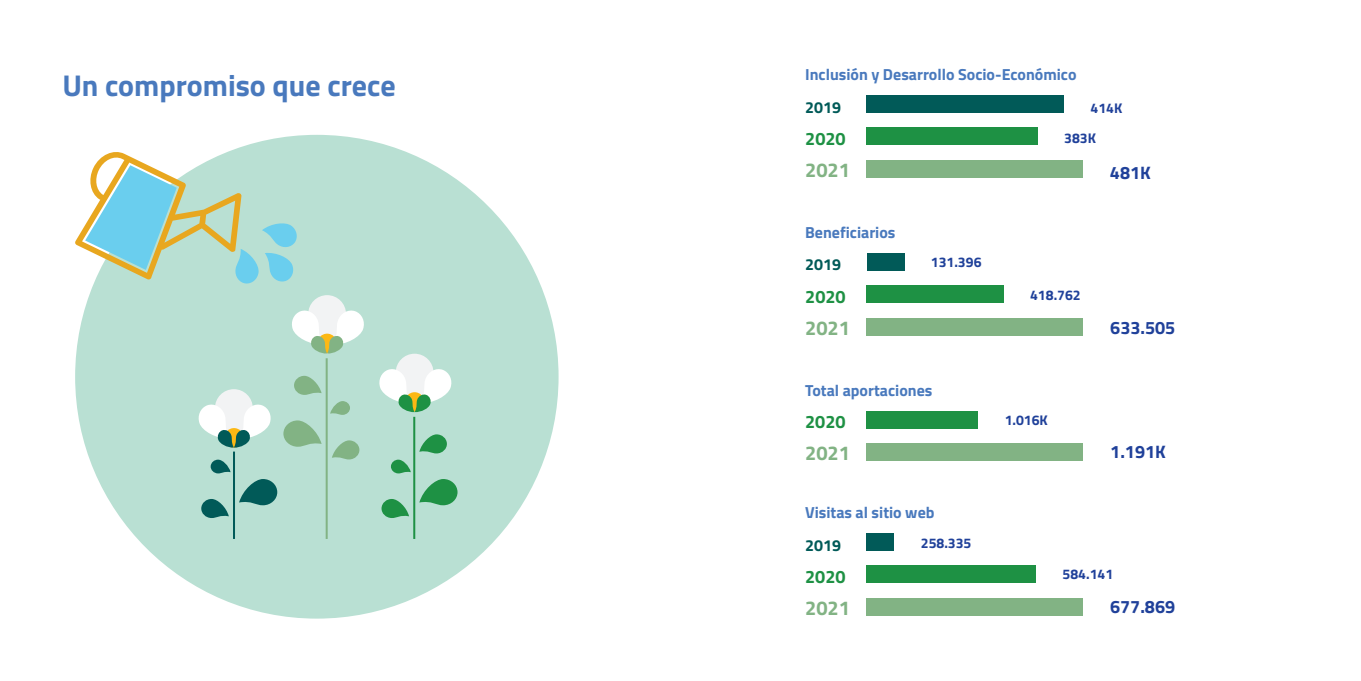
<style>
.page{position:relative;width:1361px;height:681px;background:#fff}
.page>*{position:absolute;margin:0;border:0;box-sizing:border-box;transform-origin:0 0}
.t1{font:700 30px "Titillium Web";color:#4979bd}
.t2{font:700 20px "Titillium Web";color:#82b384}
.t3{font:700 18px "Titillium Web";color:#20419a}
.t4{font:700 18px "Titillium Web";color:#1e9144}
.t5{font:700 16px "Titillium Web";color:#4979bd}
.t6{font:700 16px "Titillium Web";color:#015a58}
.t7{font:700 14px "Titillium Web";color:#20419a}
</style>
<div class="page">
<div style="left:75px;top:135px;width:483px;height:483px;background:#b9e0d3;border-radius:50%"></div>
<svg style="left:75px;top:152px;width:222px;height:131px"></svg>
<div style="left:215px;top:389px;width:38px;height:58px;background:#f2f3f4;border-radius:19px"></div>
<svg style="left:239px;top:479px;width:38px;height:26px"></svg>
<svg style="left:201px;top:499px;width:28px;height:19px"></svg>
<hr style="left:233px;top:451px;width:2px;height:87px;background:#015a58">
<svg style="left:210px;top:459px;width:21px;height:14px"></svg>
<svg style="left:198px;top:402px;width:73px;height:45px"></svg>
<svg style="left:419px;top:479px;width:39px;height:26px"></svg>
<svg style="left:381px;top:499px;width:28px;height:19px"></svg>
<hr style="left:413px;top:416px;width:2px;height:122px;background:#1e9144">
<svg style="left:391px;top:459px;width:20px;height:14px"></svg>
<svg style="left:419px;top:434px;width:28px;height:19px"></svg>
<div style="left:396px;top:353px;width:37px;height:59px;background:#f2f3f4;border-radius:19px"></div>
<svg style="left:379px;top:367px;width:73px;height:45px"></svg>
<svg style="left:283px;top:420px;width:39px;height:26px"></svg>
<svg style="left:332px;top:440px;width:28px;height:19px"></svg>
<hr style="left:326px;top:358px;width:2px;height:180px;background:#82b384">
<svg style="left:330px;top:401px;width:20px;height:14px"></svg>
<svg style="left:294px;top:375px;width:28px;height:20px"></svg>
<div style="left:308px;top:295px;width:38px;height:58px;background:#f2f3f4;border-radius:19px"></div>
<svg style="left:292px;top:308px;width:72px;height:45px"></svg>
<div style="left:866px;top:128px;width:171px;height:17px;background:#1e9144"></div>
<div style="left:866px;top:160px;width:217px;height:17px;background:#82b384"></div>
<div style="left:866px;top:95px;width:198px;height:18px;background:#015a58"></div>
<div style="left:866px;top:565px;width:170px;height:17px;background:#1e9144"></div>
<div style="left:866px;top:598px;width:217px;height:17px;background:#82b384"></div>
<div style="left:866px;top:533px;width:28px;height:17px;background:#015a58"></div>
<div style="left:866px;top:285px;width:137px;height:17px;background:#1e9144"></div>
<div style="left:866px;top:318px;width:217px;height:17px;background:#82b384"></div>
<div style="left:866px;top:253px;width:38px;height:17px;background:#015a58"></div>
<div style="left:866px;top:443px;width:217px;height:17px;background:#82b384"></div>
<div style="left:866px;top:411px;width:112px;height:17px;background:#1e9144"></div>
<h1 class="t1" style="left:62px;top:63px;width:335px">Un compromiso que crece</h1>
<p class="t5" style="left:805px;top:62px;width:273px">Inclusión y Desarrollo Socio-Económico</p>
<p class="t6" style="left:805px;top:95px;width:37px">2019</p>
<p class="t7" style="left:1090px;top:97px;width:33px">414K</p>
<p class="t4" style="left:805px;top:125px;width:42px">2020</p>
<p class="t2" style="left:805px;top:155px;width:46px">2021</p>
<p class="t5" style="left:805px;top:220px;width:92px">Beneficiarios</p>
<p class="t6" style="left:805px;top:252px;width:37px">2019</p>
<p class="t4" style="left:805px;top:282px;width:42px">2020</p>
<p class="t2" style="left:805px;top:313px;width:46px">2021</p>
<p class="t7" style="left:931px;top:251px;width:52px">131.396</p>
<p class="t5" style="left:805px;top:378px;width:129px">Total aportaciones</p>
<p class="t4" style="left:805px;top:407px;width:42px">2020</p>
<p class="t2" style="left:805px;top:438px;width:46px">2021</p>
<p class="t5" style="left:805px;top:500px;width:131px">Visitas al sitio web</p>
<p class="t6" style="left:805px;top:532px;width:37px">2019</p>
<p class="t4" style="left:805px;top:562px;width:42px">2020</p>
<p class="t2" style="left:805px;top:592px;width:46px">2021</p>
<p class="t7" style="left:921px;top:532px;width:52px">258.335</p>
<p class="t7" style="left:1064px;top:128px;width:33px">383K</p>
<p class="t3" style="left:1110px;top:159px;width:42px">481K</p>
<p class="t7" style="left:1030px;top:284px;width:52px">418.762</p>
<p class="t3" style="left:1110px;top:313px;width:67px">633.505</p>
<p class="t7" style="left:1004px;top:409px;width:45px">1.016K</p>
<p class="t3" style="left:1110px;top:437px;width:57px">1.191K</p>
<p class="t7" style="left:1062px;top:563px;width:52px">584.141</p>
<p class="t3" style="left:1110px;top:592px;width:67px">677.869</p>
</div>
